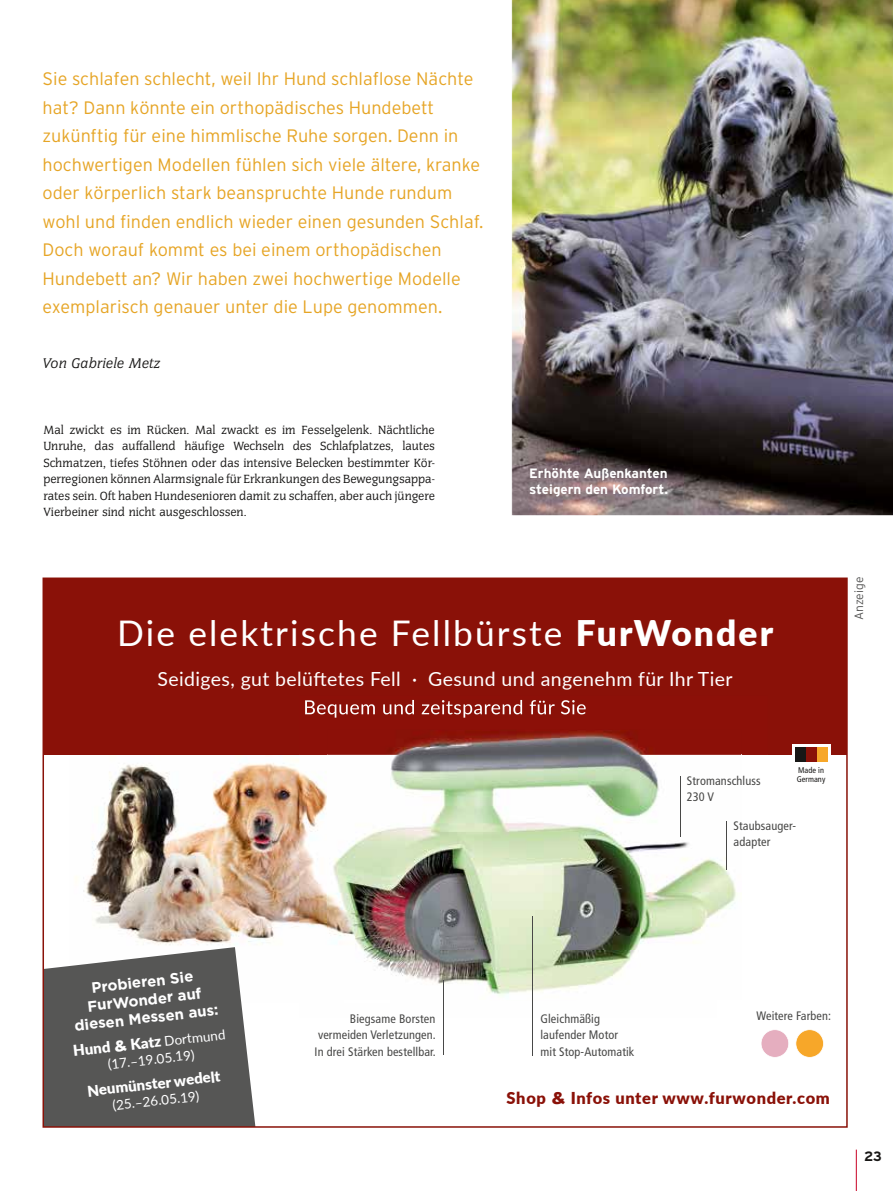
<style>
.page{position:relative;width:893px;height:1191px;background:#fff}
.page>*{position:absolute;margin:0;border:0;box-sizing:border-box;transform-origin:0 0}
.t1{font:35.25px "Lato";letter-spacing:.06em;color:#fff}
.t2{font:19.5px "Lato";letter-spacing:.02em;color:#fff}
.t3{font:300 18px/28.5px "Interstate";color:#e6a526}
.t4{font:900 16.35px "Lato";letter-spacing:.04em;color:#8a1108}
.t5{font:700 15px/18px "Gotham";color:#fff;text-align:center}
.t6{font:900 15px "Lato";color:#fff}
.t7{font:italic 15px "Congress SB";color:#181716}
.t8{font:700 13.5px/16.2px "Interstate";color:#fff}
.t9{font:13.5px "Lato";color:#fff}
.t10{font:700 13.5px "Interstate";color:#181716}
.t11{font:12.75px/16.5px "Congress SB";color:#181716;text-align:justify}
.t12{font:condensed 12.3px/16.4px "Frutiger";letter-spacing:.01em;color:#484847}
.t13{font:300 12px "Interstate";color:#565655}
.t14{font:condensed 8.25px/9.6px "Frutiger";letter-spacing:.01em;color:#181716}
.s1{font-weight:900}
.s2{font-family:"Arial"}
.s3{font-weight:400;font-size:13.5px}
</style>
<div class="page">
<hr style="left:856px;top:1149px;width:1px;height:42px;background:#c80024">
<img style="left:511px;top:0;width:382px;height:516px">
<img style="left:75px;top:759px;width:252px;height:186px">
<div style="left:43px;top:578px;width:804px;height:177px;background:#8a1108"></div>
<img style="left:305px;top:700px;width:281px;height:17px">
<img style="left:327px;top:732px;width:414px;height:264px">
<svg style="left:761px;top:1030px;width:28px;height:27px"></svg>
<svg style="left:795px;top:1029px;width:29px;height:28px"></svg>
<hr style="left:680px;top:776px;width:1px;height:61px;background:#484847">
<hr style="left:443px;top:980px;width:1px;height:75px;background:#484847">
<hr style="left:532px;top:916px;width:1px;height:139px;background:#484847">
<hr style="left:726px;top:821px;width:1px;height:49px;background:#484847">
<div style="left:792px;top:744px;width:39px;height:12px;background:#fff"></div>
<div style="left:795px;top:747px;width:11px;height:15px;background:#181716"></div>
<div style="left:806px;top:747px;width:11px;height:15px;background:#8a1108"></div>
<div style="left:817px;top:747px;width:11px;height:15px;background:#f7a729"></div>
<svg style="left:46px;top:947px;width:209px;height:177px;background:#676766"></svg>
<p class="t3" style="left:43px;top:64px;width:442px">Sie schlafen schlecht, weil Ihr Hund schlaflose Nächte hat? Dann könnte ein orthopädisches Hundebett zukünftig für eine himmlische Ruhe sorgen. Denn in hochwertigen Modellen fühlen sich viele ältere, kranke oder körperlich stark beanspruchte Hunde rundum wohl und finden endlich wieder einen gesunden Schlaf.<br>Doch worauf kommt es bei einem orthopädischen Hundebett an? Wir haben zwei hochwertige Modelle exemplarisch genauer unter die Lupe genommen.</p>
<p class="t7" style="left:43px;top:355px;width:120px">Von Gabriele Metz</p>
<p class="t11" style="left:43px;top:422px;width:393px">Mal zwickt es im Rücken. Mal zwackt es im Fesselgelenk. Nächtliche Unruhe, das auffallend häufige Wechseln des Schlafplatzes, lautes Schmatzen, tiefes Stöhnen oder das intensive Belecken bestimmter Kör&shy;perregionen können Alarmsignale für Erkrankungen des Bewegungsappa&shy;rates sein. Oft haben Hundesenioren damit zu schaffen, aber auch jüngere Vierbeiner sind nicht ausgeschlossen.</p>
<p class="t8" style="left:529px;top:464px;width:140px">Erhöhte Außenkanten steigern den Komfort.</p>
<h1 class="t1" style="left:117px;top:607px;width:657px">Die elektrische Fellbürste <span class="s1">FurWonder</span></h1>
<p class="t2" style="left:158px;top:665px;width:577px">Seidiges, gut belüftetes Fell · Gesund und angenehm für Ihr Tier</p>
<p class="t13" style="left:852px;top:620px;width:45px;rotate:-90deg">Anzeige</p>
<p class="t12" style="left:687px;top:772px;width:75px">Stromanschluss<br>230 V</p>
<p class="t14" style="left:797px;top:765px;width:30px">Made in<br>Germany</p>
<p class="t12" style="left:734px;top:817px;width:64px">Staubsauger&shy;adapter</p>
<p class="t5" style="left:70px;top:980px;width:146px;rotate:-6deg">Probieren Sie<br>FurWonder auf diesen Messen aus:</p>
<p class="t6" style="left:72px;top:1039px;width:154px;rotate:-6deg">Hund <span class="s2">&amp;</span> Katz <span class="s3">Dortmund</span></p>
<p class="t9" style="left:107px;top:1054px;width:89px;rotate:-6deg">(17.–19.05.19)</p>
<p class="t6" style="left:86px;top:1079px;width:135px;rotate:-6deg">Neumünster wedelt</p>
<p class="t9" style="left:112px;top:1095px;width:89px;rotate:-6deg">(25.–26.05.19)</p>
<p class="t12" style="left:315px;top:1010px;width:123px;text-align:justify;text-indent:35px">Biegsame Borsten vermeiden Verletzungen.<br>In drei Stärken bestellbar.</p>
<p class="t12" style="left:540px;top:1010px;width:95px">Gleichmäßig laufender Motor mit Stop-Automatik</p>
<p class="t12" style="left:756px;top:1007px;width:76px">Weitere Farben:</p>
<p class="t4" style="left:507px;top:1085px;width:325px">Shop <span class="s2">&amp;</span> Infos unter www.furwonder.com</p>
<p class="t10" style="left:864px;top:1148px;width:19px">23</p>
</div>
